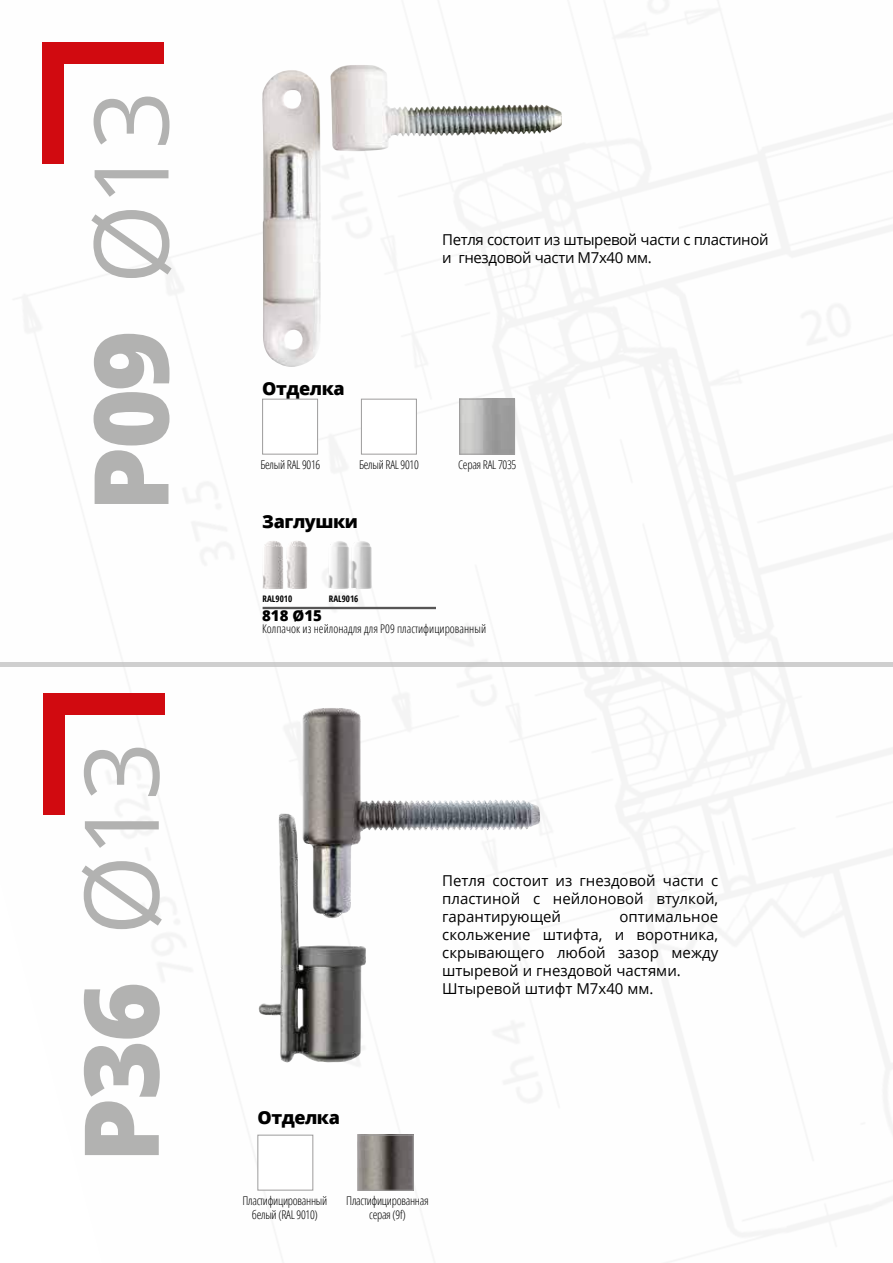
<style>
.page{position:relative;width:893px;height:1263px;background:#fff}
.page>*{position:absolute;margin:0;border:0;box-sizing:border-box;transform-origin:0 0}
.t1{font:800 103.5px "Open Sans";letter-spacing:-.025em;color:#b2b2b1}
.t2{font:800 18px "Open Sans";letter-spacing:-.025em;color:#000}
.t3{font:15px/18px "Open Sans";color:#000;text-align:justify}
.t4{font:15px/18px "Open Sans";letter-spacing:-.025em;color:#000}
.t5{font:800 15px "Open Sans";color:#000}
.t6{font:300 condensed 12px/13.5px "Open Sans";letter-spacing:-.025em;color:#000;text-align:center}
.t7{font:300 condensed 12px "Open Sans";color:#000}
.t8{font:700 condensed 9px "Open Sans";color:#000}
.s1{font-weight:400}
</style>
<div class="page">
<img style="left:0;top:0;width:893px;height:1261px">
<div style="left:43px;top:43px;width:121px;height:21px;background:#d10a10"></div>
<div style="left:43px;top:43px;width:21px;height:121px;background:#d10a10"></div>
<img style="left:330px;top:66px;width:232px;height:85px">
<hr style="left:0;top:663px;width:893px;height:4px;background:#cfcfcf">
<hr style="left:263px;top:607px;width:173px;height:2px;background:#575656">
<img style="left:263px;top:540px;width:44px;height:49px">
<img style="left:329px;top:540px;width:43px;height:49px">
<div style="left:43px;top:694px;width:122px;height:21px;background:#d10a10"></div>
<div style="left:43px;top:694px;width:22px;height:121px;background:#d10a10"></div>
<img style="left:302px;top:708px;width:221px;height:212px">
<div style="left:262px;top:399px;width:56px;height:55px;background:#fff;border:1px solid #9d9c9c"></div>
<div style="left:361px;top:399px;width:56px;height:55px;background:#fff;border:1px solid #9d9c9c"></div>
<img style="left:461px;top:401px;width:52px;height:51px">
<div style="left:459px;top:399px;width:56px;height:55px;border:1px solid #9d9c9c"></div>
<div style="left:257px;top:1135px;width:56px;height:55px;background:#fff;border:1px solid #9d9c9c"></div>
<img style="left:360px;top:1137px;width:52px;height:51px">
<div style="left:358px;top:1135px;width:56px;height:55px;border:1px solid #9d9c9c"></div>
<h1 class="t1" style="left:52px;top:512px;width:423px;rotate:-90deg">P09 <span class="s1">Ø13</span></h1>
<h1 class="t1" style="left:42px;top:1163px;width:423px;rotate:-90deg">P36 <span class="s1">Ø13</span></h1>
<p class="t2" style="left:262px;top:374px;width:84px">Отделка</p>
<p class="t4" style="left:442px;top:231px;width:328px">Петля состоит из штыревой части с пластиной и гнездовой части M7x40 мм.</p>
<p class="t6" style="left:260px;top:458px;width:61px">Белый RAL 9016</p>
<p class="t6" style="left:359px;top:458px;width:61px">Белый RAL 9010</p>
<p class="t6" style="left:458px;top:458px;width:60px">Серая RAL 7035</p>
<p class="t2" style="left:262px;top:508px;width:97px">Заглушки</p>
<p class="t8" style="left:263px;top:592px;width:31px">RAL9010</p>
<p class="t8" style="left:329px;top:592px;width:31px">RAL9016</p>
<p class="t5" style="left:262px;top:605px;width:61px">818 Ø15</p>
<p class="t7" style="left:262px;top:621px;width:225px">Колпачок из нейлонадля для Р09 пластифицированный</p>
<p class="t3" style="left:442px;top:871px;width:278px">Петля состоит из гнездовой части с пластиной с нейлоновой втулкой, гарантирующей</p>
<p class="t3" style="left:442px;top:907px;width:278px;text-align:left;text-indent:177px">оптимальное скольжение штифта, и воротника, скрывающего любой зазор между штыревой и гнездовой частями.<br>Штыревой штифт М7х40 мм.</p>
<p class="t2" style="left:257px;top:1104px;width:84px">Отделка</p>
<p class="t6" style="left:242px;top:1193px;width:86px">Пластифицированный белый (RAL 9010)</p>
<p class="t6" style="left:346px;top:1193px;width:84px">Пластифицированная серая (9f)</p>
</div>
